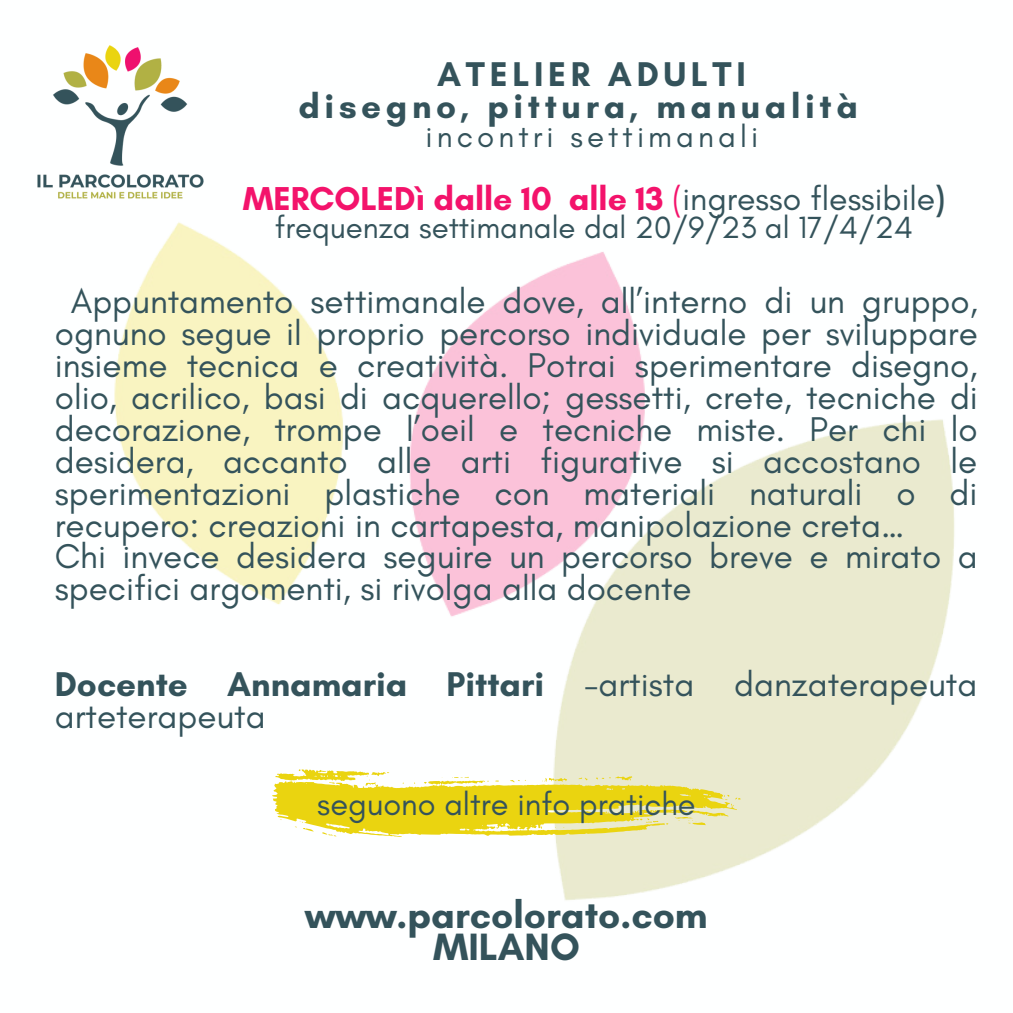
<style>
.page{position:relative;width:1013px;height:1013px;background:#fff}
.page>*{position:absolute;margin:0;border:0;box-sizing:border-box;transform-origin:0 0}
.t1{font:700 38.75px "Glacial Indifference";color:#34535b}
.t2{font:35px/31.9px "Glacial Indifference";color:#34535b}
.t3{font:700 35px "Glacial Indifference";letter-spacing:.13em;color:#34535b}
.t4{font:700 33.75px "Glacial Indifference";color:#f3136b}
.t5{font:32.5px "Glacial Indifference";color:#34535b}
.t6{font:31.25px "Glacial Indifference";color:#34535b}
.t7{font:31.25px "Glacial Indifference";letter-spacing:.13em;color:#34535b}
.s1{font-weight:400}
.s2{font-weight:400;color:#34535b}
.s3{color:#34535b}
.s4{font-weight:700}
</style>
<div class="page">
<img style="left:114px;top:224px;width:841px;height:676px">
<img style="left:37px;top:45px;width:167px;height:179px">
<svg style="left:272px;top:769px;width:468px;height:68px"></svg>
<p class="t3" style="left:437px;top:53px;width:310px">ATELIER ADULTI</p>
<p class="t3" style="left:298px;top:85px;width:561px">disegno, pittura, manualità</p>
<p class="t7" style="left:425px;top:118px;width:334px">incontri settimanali</p>
<p class="t4" style="left:243px;top:178px;width:703px">MERCOLEDì dalle 10 alle 13 <span class="s1">(</span><span class="s2">ingresso flessibile</span><span class="s3">)</span></p>
<p class="t6" style="left:275px;top:209px;width:639px">frequenza settimanale dal 20/9/23 al 17/4/24</p>
<p class="t2" style="left:55px;top:285px;width:924px;text-align:justify;text-indent:16px">Appuntamento settimanale dove, all’interno di un gruppo, ognuno segue il proprio percorso individuale per sviluppare insieme tecnica e creatività. Potrai sperimentare disegno, olio, acrilico, basi di acquerello; gessetti, crete, tecniche di decorazione, trompe l’oeil e tecniche miste. Per chi lo desidera, accanto alle arti figurative si accostano le sperimentazioni plastiche con materiali naturali o di recupero: creazioni in cartapesta, manipolazione creta…</p>
<p class="t2" style="left:55px;top:540px;width:924px">Chi invece desidera seguire un percorso breve e mirato a specifici argomenti, si rivolga alla docente</p>
<p class="t2" style="left:55px;top:668px;width:924px"><span class="s4">Docente Annamaria Pittari</span> -artista danzaterapeuta arteterapeuta</p>
<p class="t5" style="left:317px;top:783px;width:380px">seguono altre info pratiche</p>
<p class="t1" style="left:305px;top:890px;width:404px">www.parcolorato.com</p>
<p class="t1" style="left:433px;top:923px;width:148px">MILANO</p>
</div>
